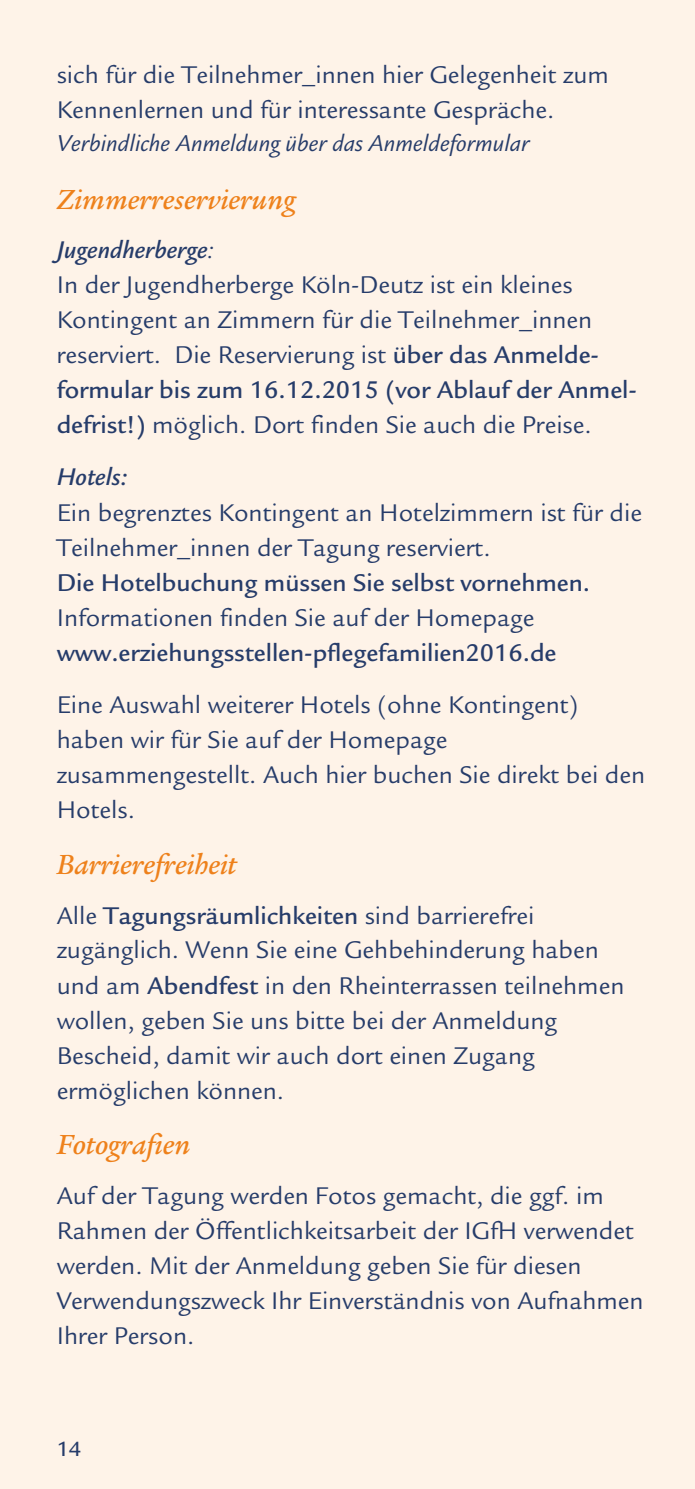
<style>
.page{position:relative;width:695px;height:1489px;background:#fff}
.page>*{position:absolute;margin:0;border:0;box-sizing:border-box;transform-origin:0 0}
.t1{font:italic 500 30px "Legacy Serif";color:#ee811b}
.t2{font:26.25px/35px "Legacy Sans";color:#263c6a}
.t3{font:500 26.25px "Legacy Sans";color:#263c6a}
.t4{font:italic 500 26.25px "Legacy Sans";color:#263c6a}
.t5{font:italic 25px "Legacy Sans";color:#263c6a}
.t6{font:500 22.5px "Legacy Sans";color:#263c6a}
.s1{font-weight:500;font-style:italic}
.s2{font-style:italic}
.s3{font-weight:500}
</style>
<div class="page">
<div style="left:0;top:0;width:694px;height:1488px;background:#fef3e8"></div>
<p class="t2" style="left:57px;top:57px;width:553px">sich für die Teilnehmer_innen hier Gelegenheit zum<br>Kennenlernen und für interessante Gespräche.</p>
<p class="t5" style="left:57px;top:130px;width:474px">Verbindliche Anmeldung über das Anmeldeformular</p>
<p class="t1" style="left:57px;top:182px;width:240px">Zimmerreservierung</p>
<p class="t2" style="left:57px;top:232px;width:581px"><span class="s1">Jugendherberge</span><span class="s2">:<br></span>In der Jugendherberge Köln-Deutz ist ein kleines Kontingent an Zimmern für die Teilnehmer_innen reserviert. Die Reservierung ist <span class="s3">über das Anmelde&shy;formular bis zum 16.12.2015 (vor Ablauf der Anmel&shy;defrist!)</span> möglich. Dort finden Sie auch die Preise.</p>
<p class="t4" style="left:57px;top:462px;width:72px">Hotels:</p>
<p class="t2" style="left:57px;top:495px;width:586px">Ein begrenztes Kontingent an Hotelzimmern ist für die<br>Teilnehmer_innen der Tagung reserviert.</p>
<p class="t3" style="left:57px;top:567px;width:535px">Die Hotelbuchung müssen Sie selbst vornehmen.</p>
<p class="t2" style="left:57px;top:600px;width:479px">Informationen finden Sie auf der Homepage</p>
<p class="t3" style="left:57px;top:637px;width:501px">www.erziehungsstellen-pflegefamilien2016.de</p>
<p class="t2" style="left:57px;top:687px;width:590px">Eine Auswahl weiterer Hotels (ohne Kontingent) haben wir für Sie auf der Homepage zusammengestellt. Auch hier buchen Sie direkt bei den Hotels.</p>
<p class="t1" style="left:57px;top:847px;width:181px">Barrierefreiheit</p>
<p class="t2" style="left:57px;top:897px;width:569px">Alle <span class="s3">Tagungsräumlichkeiten</span> sind barrierefrei zugänglich. Wenn Sie eine Gehbehinderung haben und am <span class="s3">Abendfest</span> in den Rheinterrassen teilnehmen wollen, geben Sie uns bitte bei der Anmeldung Bescheid, damit wir auch dort einen Zugang ermöglichen können.</p>
<p class="t1" style="left:57px;top:1127px;width:135px">Fotografien</p>
<p class="t2" style="left:57px;top:1177px;width:588px">Auf der Tagung werden Fotos gemacht, die ggf. im Rahmen der Öffentlichkeitsarbeit der IGfH verwendet werden. Mit der Anmeldung geben Sie für diesen Verwendungszweck Ihr Einverständnis von Aufnahmen Ihrer Person.</p>
<p class="t6" style="left:57px;top:1435px;width:26px">14</p>
</div>
